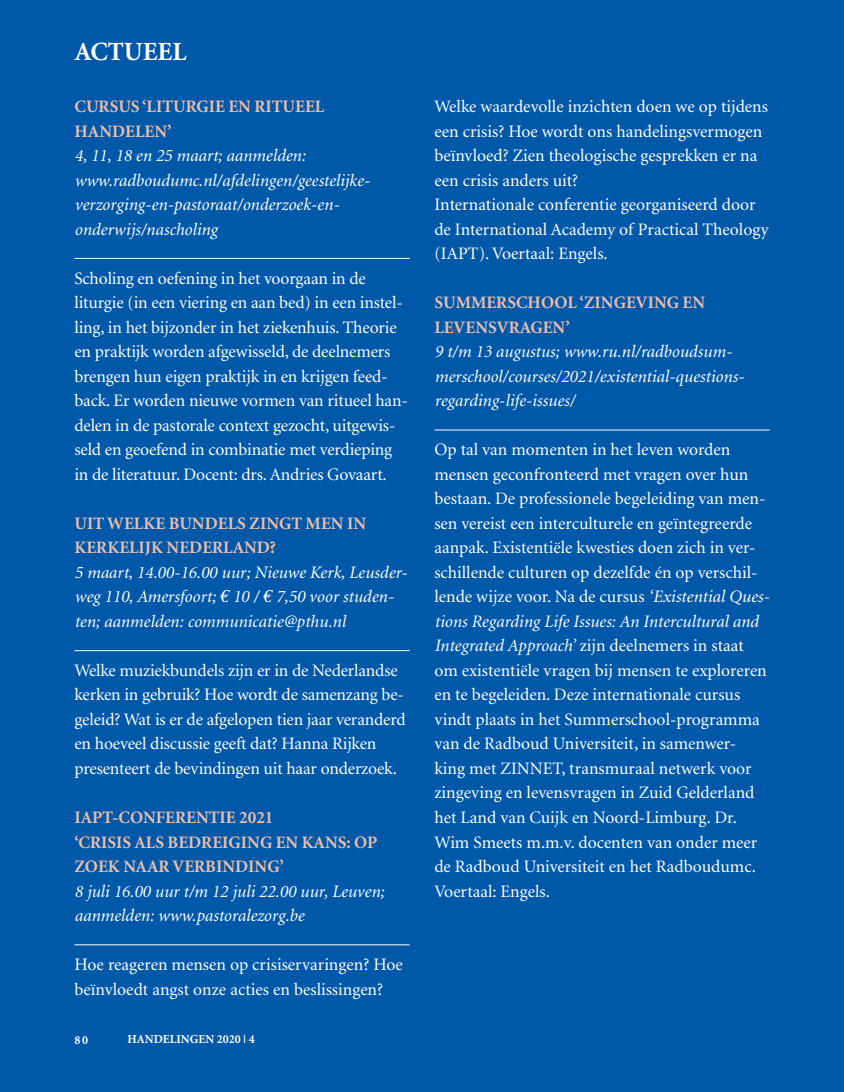
<style>
.page{position:relative;width:844px;height:1092px;background:#fff}
.page>*{position:absolute;margin:0;border:0;box-sizing:border-box;transform-origin:0 0}
.t1{font:700 26.25px "Minion";color:#fff}
.t2{font:17.5px/24.5px "Minion";letter-spacing:-.005em;color:#fff}
.t3{font:italic 17.5px/24.5px "Minion";color:#fff}
.t4{font:700 17.5px/24.5px "Minion";color:#eebeab}
.t5{font:700 12.25px "Minion";color:#fff}
.s1{font-family:"Euro Serif"}
.s2{font-style:italic}
</style>
<div class="page">
<div style="left:0;top:0;width:843px;height:1091px;background:#0058a9"></div>
<hr style="left:74px;top:258px;width:335px;height:1px;background:#fff">
<hr style="left:74px;top:650px;width:335px;height:1px;background:#fff">
<hr style="left:74px;top:944px;width:335px;height:1px;background:#fff">
<hr style="left:434px;top:429px;width:335px;height:1px;background:#fff">
<h1 class="t1" style="left:74px;top:38px;width:114px">ACTUEEL</h1>
<p class="t4" style="left:74px;top:95px;width:251px">CURSUS ‘LITURGIE EN RITUEEL<br>HANDELEN’</p>
<p class="t3" style="left:74px;top:144px;width:297px">4, 11, 18 en 25 maart; aanmelden: www.radboudumc.nl/afdelingen/geestelijke&shy;verzorging-en-pastoraat/onderzoek-en&shy;onderwijs/nascholing</p>
<p class="t2" style="left:74px;top:266px;width:335px">Scholing en oefening in het voorgaan in de liturgie (in een viering en aan bed) in een instel&shy;ling, in het bijzonder in het ziekenhuis. Theorie en praktijk worden afgewisseld, de deelnemers brengen hun eigen praktijk in en krijgen feed&shy;back. Er worden nieuwe vormen van ritueel han&shy;delen in de pastorale context gezocht, uitgewis&shy;seld en geoefend in combinatie met verdieping in de literatuur. Docent: drs. Andries Govaart.</p>
<p class="t4" style="left:74px;top:511px;width:293px">UIT WELKE BUNDELS ZINGT MEN IN<br>KERKELIJK NEDERLAND?</p>
<p class="t3" style="left:74px;top:560px;width:334px">5 maart, 14.00-16.00 uur; Nieuwe Kerk, Leusder&shy;weg 110, Amersfoort; <span class="s1">€</span> 10 / <span class="s1">€</span> 7,50 voor studen&shy;ten; aanmelden: communicatie@pthu.nl</p>
<p class="t2" style="left:74px;top:658px;width:332px">Welke muziekbundels zijn er in de Nederlandse kerken in gebruik? Hoe wordt de samenzang be&shy;geleid? Wat is er de afgelopen tien jaar veranderd en hoeveel discussie geeft dat? Hanna Rijken presenteert de bevindingen uit haar onderzoek.</p>
<p class="t4" style="left:74px;top:805px;width:304px">IAPT-CONFERENTIE 2021<br>‘CRISIS ALS BEDREIGING EN KANS: OP<br>ZOEK NAAR VERBINDING’</p>
<p class="t3" style="left:74px;top:879px;width:311px">8 juli 16.00 uur t/m 12 juli 22.00 uur, Leuven; aanmelden: www.pastoralezorg.be</p>
<p class="t2" style="left:74px;top:952px;width:330px">Hoe reageren mensen op crisiservaringen? Hoe beïnvloedt angst onze acties en beslissingen?</p>
<p class="t5" style="left:74px;top:1033px;width:15px">80</p>
<p class="t5" style="left:127px;top:1033px;width:129px">HANDELINGEN 2020 | 4</p>
<p class="t2" style="left:434px;top:95px;width:335px">Welke waardevolle inzichten doen we op tijdens een crisis? Hoe wordt ons handelingsvermogen beïnvloed? Zien theologische gesprekken er na een crisis anders uit?<br>Internationale conferentie georganiseerd door de International Academy of Practical Theology (IAPT). Voertaal: Engels.</p>
<p class="t4" style="left:434px;top:291px;width:272px">SUMMERSCHOOL ‘ZINGEVING EN<br>LEVENSVRAGEN’</p>
<p class="t3" style="left:434px;top:340px;width:311px">9 t/m 13 augustus; www.ru.nl/radboudsum&shy;merschool/courses/2021/existential-questions&shy;regarding-life-issues/</p>
<p class="t2" style="left:434px;top:438px;width:336px">Op tal van momenten in het leven worden mensen geconfronteerd met vragen over hun bestaan. De professionele begeleiding van men&shy;sen vereist een interculturele en geïntegreerde aanpak. Existentiële kwesties doen zich in ver&shy;schillende culturen op dezelfde én op verschil&shy;lende wijze voor. Na de cursus <span class="s2">‘Existential Ques&shy;tions Regarding Life Issues: An Intercultural and Integrated Approach’</span> zijn deelnemers in staat om existentiële vragen bij mensen te exploreren en te begeleiden. Deze internationale cursus vindt plaats in het Summerschool-programma van de Radboud Universiteit, in samenwer&shy;king met ZINNET, transmuraal netwerk voor zingeving en levensvragen in Zuid Gelderland het Land van Cuijk en Noord-Limburg. Dr.<br>Wim Smeets m.m.v. docenten van onder meer de Radboud Universiteit en het Radboudumc.<br>Voertaal: Engels.</p>
</div>
